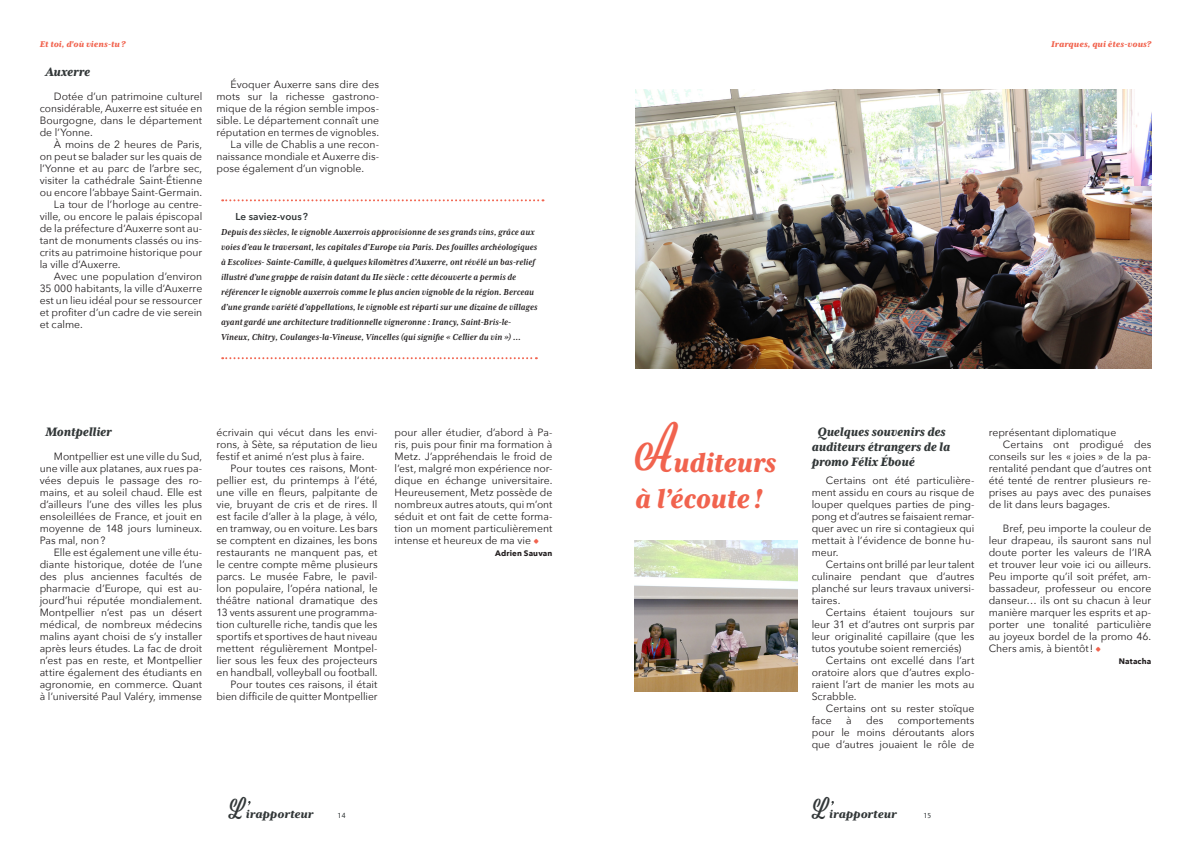
<style>
.page{position:relative;width:1191px;height:842px;background:#fff}
.page>*{position:absolute;margin:0;border:0;box-sizing:border-box;transform-origin:0 0}
.titre_coté{font:italic 800 31px/36px "Mrs Eaves XL Serif Nar OT";letter-spacing:-.005em;color:#f1634e}
.intertitre{font:italic 800 14px/15px "Mrs Eaves XL Serif Nar OT";letter-spacing:-.005em;color:#323738}
.t1{font:italic 800 12.9px "Mrs Eaves XL Serif OT";letter-spacing:.005em;color:#323738}
.corps_de_texte___gro{font:10.5px/12px "Avenir Next";color:#231f20;text-align:justify}
.citation_sans_pointi{font:italic 700 10px/15px "Mrs Eaves XL Serif Nar OT";letter-spacing:.01em;color:#231f20}
.corps_de_texte{font:600 10px "Avenir Next";letter-spacing:.005em;color:#323738}
.TM_-_En-tête{font:italic 800 9.6px "Mrs Eaves XL Serif OT";letter-spacing:.01em;color:#f1634e}
.corps_de_texte-2{font:700 8px "Avenir Next";letter-spacing:.015em;color:#231f20}
.corps_de_texte___gro-2{font:700 8px "Avenir Next";letter-spacing:.02em;color:#231f20}
.t2{font:7.4px "Le Monde Sans Pro";color:#323738}
.s1{font-family:"Le Monde Livre Cla Pro";font-weight:700;font-size:10px;color:#f1634e}
</style>
<div class="page">
<img style="left:635px;top:89px;width:516px;height:280px">
<svg style="left:222px;top:357px;width:315px;height:2px"></svg>
<svg style="left:222px;top:199px;width:321px;height:2px"></svg>
<img style="left:635px;top:540px;width:162px;height:152px">
<p class="TM_-_En-tête" style="left:40px;top:40px;width:87px">Et toi, d'où viens-tu?</p>
<p class="intertitre" style="left:45px;top:64px;width:46px">Auxerre</p>
<p class="corps_de_texte___gro" style="left:40px;top:90px;width:164px;text-indent:14px">Dotée d’un patrimoine culturel considérable, Auxerre est située en Bourgogne, dans le département de l’Yonne.</p>
<p class="corps_de_texte___gro" style="left:40px;top:138px;width:164px;text-indent:14px">À moins de 2 heures de Paris, on peut se balader sur les quais de l’Yonne et au parc de l’arbre sec, visiter la cathédrale Saint-Étienne ou encore l’abbaye Saint-Germain.</p>
<p class="corps_de_texte___gro" style="left:40px;top:198px;width:164px;text-indent:14px">La tour de l’horloge au centre&shy;ville, ou encore le palais épiscopal de la préfecture d’Auxerre sont au&shy;tant de monuments classés ou ins&shy;crits au patrimoine historique pour la ville d’Auxerre.</p>
<p class="corps_de_texte___gro" style="left:40px;top:270px;width:164px;text-indent:14px">Avec une population d’environ 35 000 habitants, la ville d’Auxerre est un lieu idéal pour se ressourcer et profiter d’un cadre de vie serein et calme.</p>
<p class="corps_de_texte___gro" style="left:216px;top:78px;width:164px;text-indent:14px">Évoquer Auxerre sans dire des mots sur la richesse gastrono&shy;mique de la région semble impos&shy;sible. Le département connaît une réputation en termes de vignobles.</p>
<p class="corps_de_texte___gro" style="left:216px;top:138px;width:164px;text-indent:14px">La ville de Chablis a une recon&shy;naissance mondiale et Auxerre dis&shy;pose également d’un vignoble.</p>
<p class="corps_de_texte" style="left:235px;top:208px;width:74px">Le saviez-vous?</p>
<p class="citation_sans_pointi" style="left:221px;top:224px;width:318px">Depuis des siècles, le vignoble Auxerrois approvisionne de ses grands vins, grâce aux voies d’eau le traversant, les capitales d’Europe via Paris. Des fouilles archéologiques à Escolives- Sainte-Camille, à quelques kilomètres d’Auxerre, ont révélé un bas-relief illustré d’une grappe de raisin datant du IIe siècle : cette découverte a permis de référencer le vignoble auxerrois comme le plus ancien vignoble de la région. Berceau d’une grande variété d’appellations, le vignoble est réparti sur une dizaine de villages ayant gardé une architecture traditionnelle vigneronne : Irancy, Saint-Bris-le-Vineux, Chitry, Coulanges-la-Vineuse, Vincelles (qui signifie « Cellier du vin ») …</p>
<p class="intertitre" style="left:45px;top:424px;width:68px">Montpellier</p>
<p class="corps_de_texte___gro" style="left:40px;top:450px;width:164px;text-indent:14px">Montpellier est une ville du Sud, une ville aux platanes, aux rues pa&shy;vées depuis le passage des ro&shy;mains, et au soleil chaud. Elle est d’ailleurs l’une des villes les plus ensoleillées de France, et jouit en moyenne de 148 jours lumineux.<br>Pas mal, non?</p>
<p class="corps_de_texte___gro" style="left:40px;top:546px;width:164px;text-indent:14px">Elle est également une ville étu&shy;diante historique, dotée de l’une des plus anciennes facultés de pharmacie d’Europe, qui est au&shy;jourd’hui réputée mondialement.<br>Montpellier n’est pas un désert médical, de nombreux médecins malins ayant choisi de s’y installer après leurs études. La fac de droit n’est pas en reste, et Montpellier attire également des étudiants en agronomie, en commerce. Quant à l’université Paul Valéry, immense</p>
<p class="corps_de_texte___gro" style="left:216px;top:426px;width:163px">écrivain qui vécut dans les envi&shy;rons, à Sète, sa réputation de lieu festif et animé n’est plus à faire.</p>
<p class="corps_de_texte___gro" style="left:216px;top:462px;width:163px;text-indent:14px">Pour toutes ces raisons, Mont&shy;pellier est, du printemps à l’été, une ville en fleurs, palpitante de vie, bruyant de cris et de rires. Il est facile d’aller à la plage, à vélo, en tramway, ou en voiture. Les bars se comptent en dizaines, les bons restaurants ne manquent pas, et le centre compte même plusieurs parcs. Le musée Fabre, le pavil&shy;lon populaire, l’opéra national, le théâtre national dramatique des 13 vents assurent une programma&shy;tion culturelle riche, tandis que les sportifs et sportives de haut niveau mettent régulièrement Montpel&shy;lier sous les feux des projecteurs en handball, volleyball ou football.</p>
<p class="corps_de_texte___gro" style="left:216px;top:678px;width:163px;text-align:right">Pour toutes ces raisons, il était bien difficile de quitter Montpellier</p>
<p class="corps_de_texte___gro" style="left:394px;top:426px;width:159px">pour aller étudier, d’abord à Pa&shy;ris, puis pour finir ma formation à Metz. J’appréhendais le froid de l’est, malgré mon expérience nor&shy;dique en échange universitaire.<br>Heureusement, Metz possède de nombreux autres atouts, qui m’ont séduit et ont fait de cette forma&shy;tion un moment particulièrement intense et heureux de ma vie <span class="s1">;</span></p>
<p class="corps_de_texte-2" style="left:495px;top:546px;width:59px">Adrien Sauvan</p>
<p class="t1" style="left:229px;top:808px;width:86px"><sup>L</sup>irapporteur</p>
<p class="t2" style="left:338px;top:810px;width:9px">14</p>
<p class="TM_-_En-tête" style="left:1051px;top:40px;width:102px">Irarques, qui êtes-vous?</p>
<p class="titre_coté" style="left:635px;top:444px;width:142px"><sup>A</sup>uditeurs à l’écoute !</p>
<p class="intertitre" style="left:811px;top:424px;width:140px;text-indent:6px">Quelques souvenirs des auditeurs étrangers de la promo Félix Éboué</p>
<p class="corps_de_texte___gro" style="left:811px;top:474px;width:164px;text-indent:14px">Certains ont été particulière&shy;ment assidu en cours au risque de louper quelques parties de ping&shy;pong et d’autres se faisaient remar&shy;quer avec un rire si contagieux qui mettait à l’évidence de bonne hu&shy;meur.</p>
<p class="corps_de_texte___gro" style="left:811px;top:558px;width:164px;text-indent:14px">Certains ont brillé par leur talent culinaire pendant que d’autres planché sur leurs travaux universi&shy;taires.</p>
<p class="corps_de_texte___gro" style="left:811px;top:606px;width:164px;text-indent:14px">Certains étaient toujours sur leur 31 et d’autres ont surpris par leur originalité capillaire (que les tutos youtube soient remerciés)</p>
<p class="corps_de_texte___gro" style="left:811px;top:654px;width:164px;text-indent:14px">Certains ont excellé dans l’art oratoire alors que d’autres explo&shy;raient l’art de manier les mots au Scrabble.</p>
<p class="corps_de_texte___gro" style="left:811px;top:702px;width:164px;text-indent:14px">Certains ont su rester stoïque face</p>
<p class="corps_de_texte___gro" style="left:846px;top:714px;width:7px">à</p>
<p class="corps_de_texte___gro" style="left:866px;top:714px;width:19px">des</p>
<p class="corps_de_texte___gro" style="left:811px;top:714px;width:164px;text-indent:86px">comportements pour le moins déroutants alors que d’autres jouaient le rôle de</p>
<p class="corps_de_texte___gro" style="left:988px;top:426px;width:129px">représentant diplomatique</p>
<p class="corps_de_texte___gro" style="left:988px;top:438px;width:164px;text-indent:14px">Certains ont prodigué des conseils sur les « joies » de la pa&shy;rentalité pendant que d’autres ont été tenté de rentrer plusieurs re&shy;prises au pays avec des punaises de lit dans leurs bagages.</p>
<p class="corps_de_texte___gro" style="left:988px;top:522px;width:164px;text-indent:14px">Bref, peu importe la couleur de leur drapeau, ils sauront sans nul doute porter les valeurs de l’IRA et trouver leur voie ici ou ailleurs.<br>Peu importe qu’il soit préfet, am&shy;bassadeur, professeur ou encore danseur… ils ont su chacun à leur manière marquer les esprits et ap&shy;porter une tonalité particulière au joyeux bordel de la promo 46.<br>Chers amis, à bientôt! <span class="s1">;</span></p>
<p class="corps_de_texte___gro-2" style="left:1118px;top:654px;width:34px">Natacha</p>
<p class="t1" style="left:812px;top:808px;width:86px"><sup>L</sup>irapporteur</p>
<p class="t2" style="left:924px;top:810px;width:9px">15</p>
</div>
